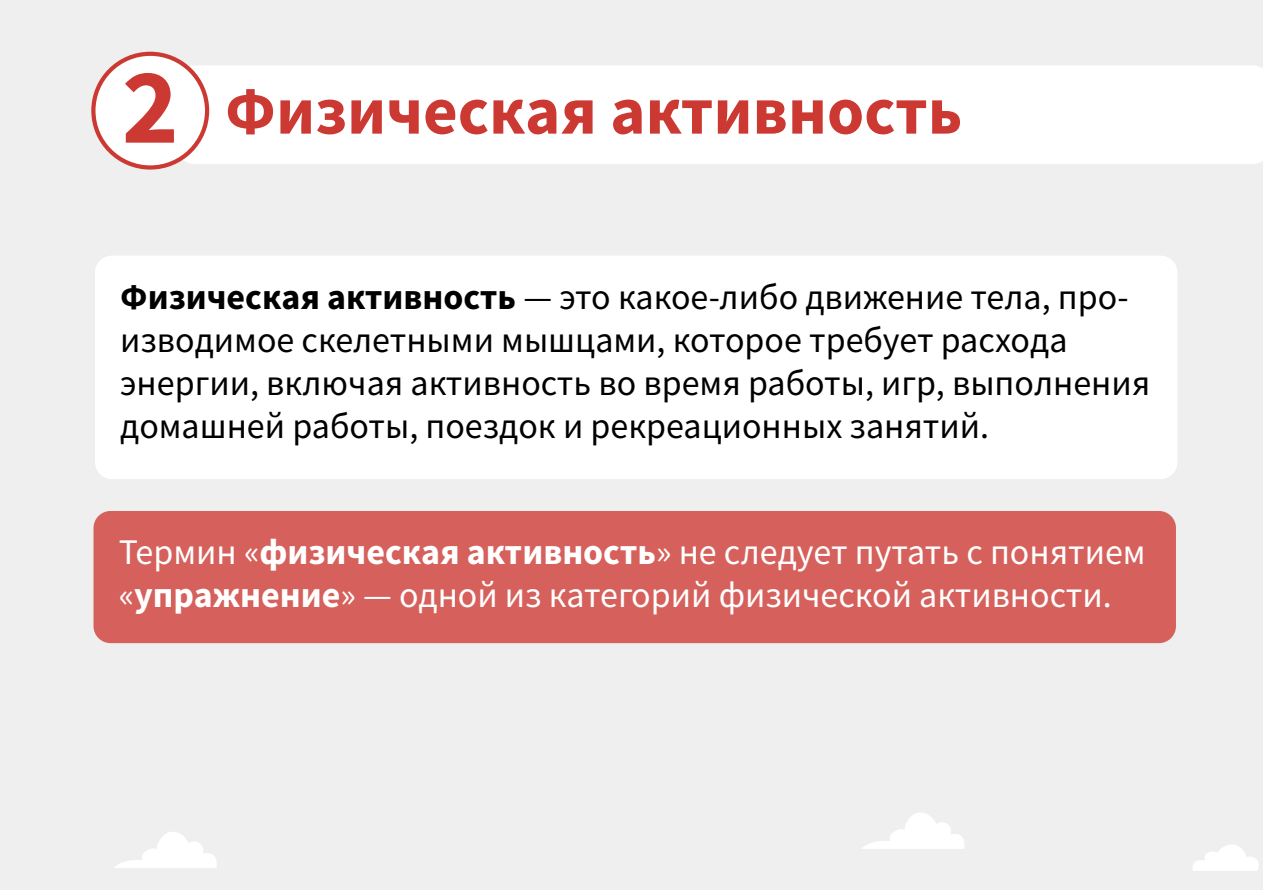
<style>
.page{position:relative;width:1263px;height:893px;background:#fff}
.page>*{position:absolute;margin:0;border:0;box-sizing:border-box;transform-origin:0 0}
.t1{font:700 67.05px "Source Sans Pro";color:#cc3933}
.t2{font:36px/43.2px "Source Sans Pro";color:#000}
.t3{font:36px/43.2px "Source Sans Pro";color:#fff}
.s1{font-size:107.7px}
.s2{font-weight:700}
</style>
<div class="page">
<div style="left:0;top:0;width:1263px;height:890px;background:#efefef"></div>
<svg style="left:862px;top:813px;width:102px;height:36px"></svg>
<svg style="left:1193px;top:845px;width:66px;height:26px"></svg>
<svg style="left:114px;top:832px;width:103px;height:36px"></svg>
<div style="left:177px;top:65px;width:1086px;height:99px;background:#fff"></div>
<div style="left:93px;top:54px;width:114px;height:113px;background:#fff;border-radius:50%"></div>
<div style="left:91px;top:52px;width:118px;height:118px;border:4px solid #cc3933;border-radius:50%"></div>
<div style="left:95px;top:256px;width:1082px;height:223px;background:#fff;border-radius:17px"></div>
<div style="left:94px;top:511px;width:1082px;height:132px;background:#d6615c;border-radius:17px"></div>
<svg style="left:881px;top:69px;width:18px;height:6px"></svg>
<h1 class="t1" style="left:122px;top:66px;width:842px"><span class="s1">2</span> Физическая активность</h1>
<p class="t2" style="left:120px;top:275px;width:1032px"><span class="s2">Физическая активность</span> — это какое-либо движение тела, про&shy;изводимое скелетными мышцами, которое требует расхода энергии, включая активность во время работы, игр, выполнения домашней работы, поездок и рекреационных занятий.</p>
<p class="t3" style="left:119px;top:530px;width:1028px">Термин «<span class="s2">физическая активность</span>» не следует путать с понятием «<span class="s2">упражнение</span>» — одной из категорий физической активности.</p>
</div>
